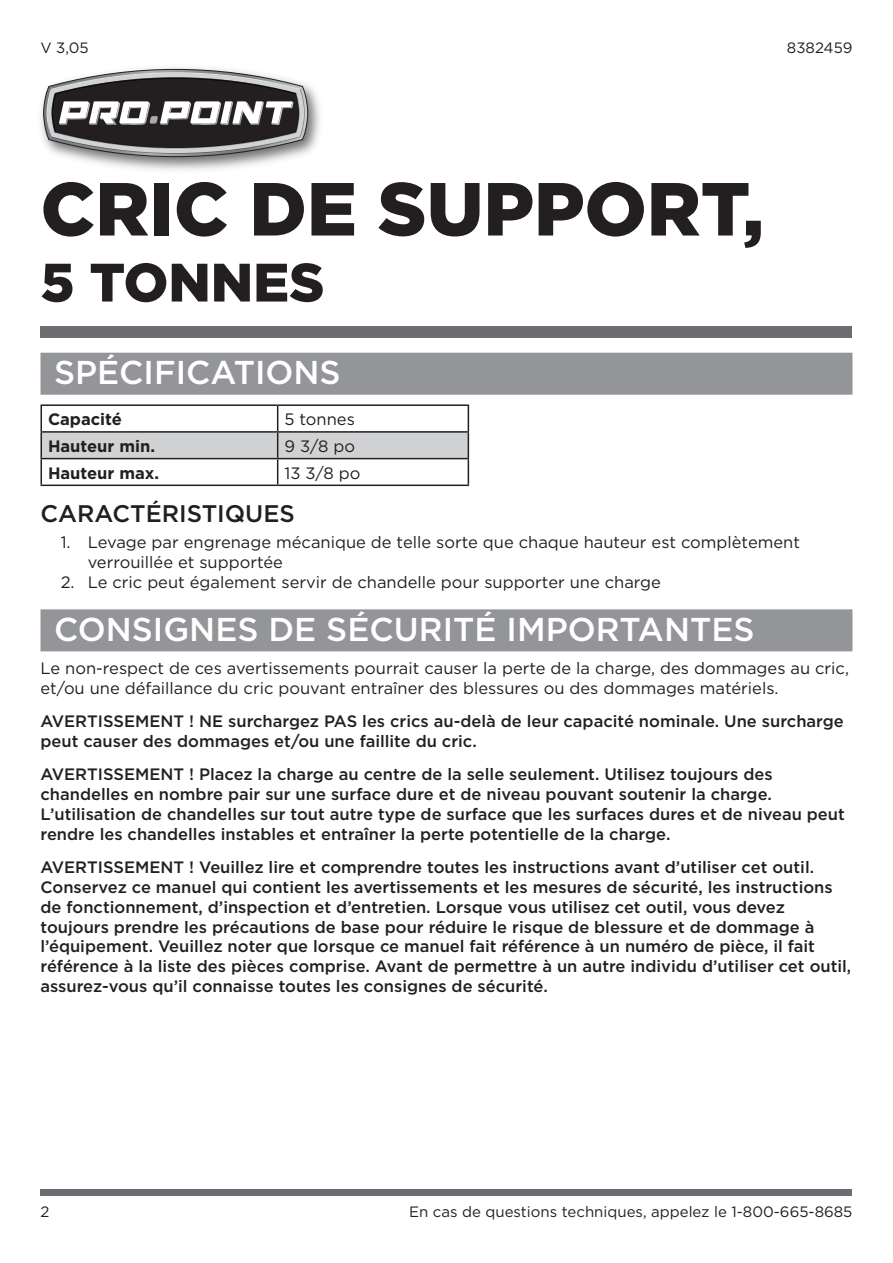
<style>
.page{position:relative;width:893px;height:1263px;background:#fff}
.page>*{position:absolute;margin:0;border:0;box-sizing:border-box;transform-origin:0 0}
.t1{font:900 75px "Gotham";color:#231f20}
.t2{font:900 54px "Gotham";color:#231f20}
.Title_Level_1{font:500 33px "Gotham";color:#fff}
.Title_Level_2{font:500 24px "Gotham";color:#231f20}
.Notices{font:500 16.5px/19.8px "Gotham";color:#231f20}
.List_Level_1{font:16.5px/19.8px "Gotham";color:#231f20}
.List_Level_1_Last{font:16.5px "Gotham";color:#231f20}
.Table_Headers{font:700 16.5px "Gotham";color:#231f20}
.Table_Body{font:16.5px "Gotham";color:#231f20}
.Header_Footer_Font{font:15px "Gotham";color:#231f20}
</style>
<div class="page">
<div style="left:40px;top:326px;width:812px;height:12px;background:#6c6d70"></div>
<img style="left:41px;top:67px;width:279px;height:103px">
<svg style="left:43px;top:69px;width:265px;height:88px"></svg>
<div style="left:40px;top:1189px;width:812px;height:7px;background:#6c6d70"></div>
<div style="left:40px;top:353px;width:812px;height:42px;background:#939598"></div>
<div style="left:40px;top:609px;width:812px;height:42px;background:#939598"></div>
<hr style="left:40px;top:404px;width:238px;height:2px;background:#231f20">
<hr style="left:40px;top:406px;width:2px;height:25px;background:#231f20">
<hr style="left:278px;top:404px;width:191px;height:2px;background:#231f20">
<hr style="left:40px;top:431px;width:238px;height:2px;background:#231f20">
<hr style="left:40px;top:433px;width:2px;height:25px;background:#231f20">
<hr style="left:40px;top:458px;width:238px;height:1px;background:#231f20">
<hr style="left:40px;top:459px;width:2px;height:25px;background:#231f20">
<svg style="left:41px;top:406px;width:428px;height:78px"></svg>
<hr style="left:40px;top:484px;width:238px;height:2px;background:#231f20">
<hr style="left:278px;top:484px;width:191px;height:2px;background:#231f20">
<p class="Header_Footer_Font" style="left:40px;top:38px;width:50px">V 3,05</p>
<p class="Header_Footer_Font" style="left:787px;top:38px;width:67px">8382459</p>
<h1 class="t1" style="left:40px;top:157px;width:725px">CRIC DE SUPPORT,</h1>
<h2 class="t2" style="left:40px;top:245px;width:285px">5 TONNES</h2>
<p class="Title_Level_1" style="left:54px;top:351px;width:288px">SPÉCIFICATIONS</p>
<p class="Table_Headers" style="left:48px;top:408px;width:75px">Capacité</p>
<p class="Table_Body" style="left:284px;top:409px;width:72px">5 tonnes</p>
<p class="Table_Headers" style="left:48px;top:435px;width:109px">Hauteur min.</p>
<p class="Table_Body" style="left:284px;top:435px;width:72px">9 3/8 po</p>
<p class="Table_Headers" style="left:48px;top:462px;width:113px">Hauteur max.</p>
<p class="Table_Body" style="left:284px;top:462px;width:78px">13 3/8 po</p>
<p class="Title_Level_2" style="left:40px;top:497px;width:256px">CARACTÉRISTIQUES</p>
<p class="List_Level_1" style="left:88px;top:532px;width:714px;text-indent:-27px">1. Levage par engrenage mécanique de telle sorte que chaque hauteur est complètement verrouillée et supportée</p>
<p class="List_Level_1_Last" style="left:61px;top:571px;width:602px">2. Le cric peut également servir de chandelle pour supporter une charge</p>
<p class="Title_Level_1" style="left:54px;top:608px;width:702px">CONSIGNES DE SÉCURITÉ IMPORTANTES</p>
<p class="List_Level_1" style="left:40px;top:658px;width:810px">Le non-respect de ces avertissements pourrait causer la perte de la charge, des dommages au cric, et/ou une défaillance du cric pouvant entraîner des blessures ou des dommages matériels.</p>
<p class="Notices" style="left:40px;top:711px;width:805px">AVERTISSEMENT ! NE surchargez PAS les crics au-delà de leur capacité nominale. Une surcharge peut causer des dommages et/ou une faillite du cric.</p>
<p class="Notices" style="left:40px;top:764px;width:806px">AVERTISSEMENT ! Placez la charge au centre de la selle seulement. Utilisez toujours des chandelles en nombre pair sur une surface dure et de niveau pouvant soutenir la charge.<br>L’utilisation de chandelles sur tout autre type de surface que les surfaces dures et de niveau peut rendre les chandelles instables et entraîner la perte potentielle de la charge.</p>
<p class="Notices" style="left:40px;top:857px;width:812px">AVERTISSEMENT ! Veuillez lire et comprendre toutes les instructions avant d’utiliser cet outil.<br>Conservez ce manuel qui contient les avertissements et les mesures de sécurité, les instructions de fonctionnement, d’inspection et d’entretien. Lorsque vous utilisez cet outil, vous devez toujours prendre les précautions de base pour réduire le risque de blessure et de dommage à l’équipement. Veuillez noter que lorsque ce manuel fait référence à un numéro de pièce, il fait référence à la liste des pièces comprise. Avant de permettre à un autre individu d’utiliser cet outil, assurez-vous qu’il connaisse toutes les consignes de sécurité.</p>
<p class="Header_Footer_Font" style="left:40px;top:1202px;width:10px">2</p>
<p class="Header_Footer_Font" style="left:409px;top:1202px;width:445px">En cas de questions techniques, appelez le 1-800-665-8685</p>
</div>
